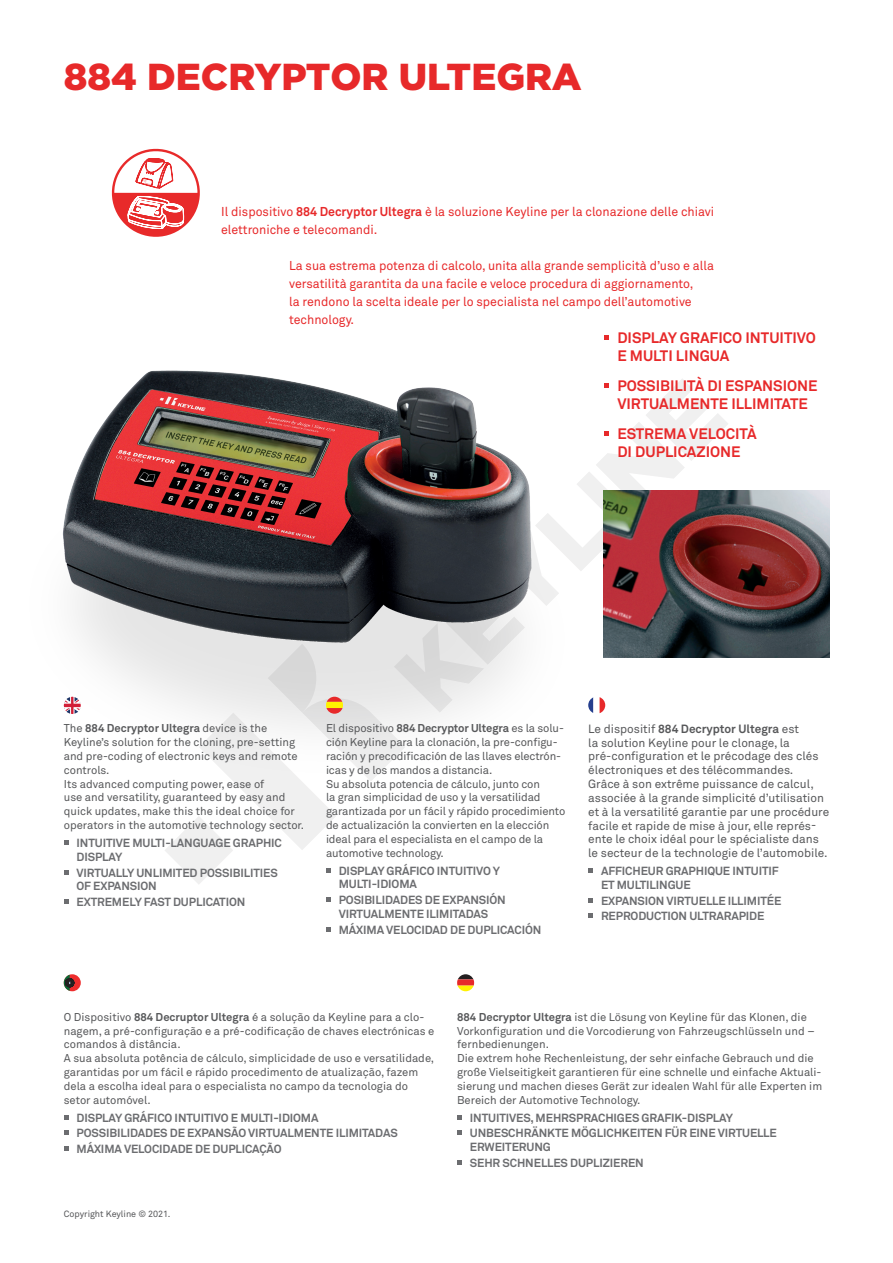
<style>
.page{position:relative;width:893px;height:1263px;background:#fff}
.page>*{position:absolute;margin:0;border:0;box-sizing:border-box;transform-origin:0 0}
.t1{font:900 37.5px "Gotham HTF";color:#e7292a}
.t2{font:700 15px/18px "Akkurat Pro";color:#e7292a}
.t3{font:12.75px/18px "Akkurat Pro";color:#e7292a}
.t4{font:11.85px/13.8px "Akkurat Pro";color:#57585a}
.t5{font:700 11.7px/15.8px "Akkurat Pro";letter-spacing:-.01em;color:#6c6d70}
.t6{font:11.25px/13.8px "Akkurat Pro";color:#57585a}
.t7{font:9px "Akkurat Pro";color:#57585a}
.s1{font-weight:700}
</style>
<div class="page">
<svg style="left:111px;top:148px;width:89px;height:89px"></svg>
<img style="left:63px;top:370px;width:207px;height:337px">
<svg style="left:604px;top:336px;width:4px;height:4px"></svg>
<img style="left:729px;top:490px;width:100px;height:167px">
<svg style="left:64px;top:1115px;width:4px;height:4px"></svg>
<svg style="left:64px;top:1130px;width:4px;height:5px"></svg>
<svg style="left:64px;top:1146px;width:4px;height:5px"></svg>
<svg style="left:457px;top:1115px;width:5px;height:4px"></svg>
<svg style="left:457px;top:1130px;width:5px;height:5px"></svg>
<svg style="left:457px;top:1160px;width:5px;height:4px"></svg>
<svg style="left:457px;top:974px;width:17px;height:17px"></svg>
<div style="left:64px;top:974px;width:17px;height:17px;background:#ee2d2d;border-radius:50%"></div>
<svg style="left:64px;top:975px;width:11px;height:16px"></svg>
<svg style="left:64px;top:840px;width:4px;height:5px"></svg>
<svg style="left:64px;top:870px;width:4px;height:4px"></svg>
<svg style="left:64px;top:899px;width:4px;height:5px"></svg>
<svg style="left:326px;top:897px;width:4px;height:5px"></svg>
<svg style="left:326px;top:927px;width:4px;height:4px"></svg>
<svg style="left:164px;top:378px;width:565px;height:506px"></svg>
<svg style="left:588px;top:898px;width:5px;height:4px"></svg>
<svg style="left:588px;top:914px;width:5px;height:4px"></svg>
<svg style="left:64px;top:697px;width:17px;height:17px"></svg>
<h1 class="t1" style="left:64px;top:55px;width:519px">884 DECRYPTOR ULTEGRA</h1>
<p class="t3" style="left:221px;top:203px;width:495px">Il dispositivo <span class="s1">884 Decryptor Ultegra</span> è la soluzione Keyline per la clonazione delle chiavi elettroniche e telecomandi.</p>
<p class="t3" style="left:289px;top:257px;width:426px">La sua estrema potenza di calcolo, unita alla grande semplicità d’uso e alla versatilità garantita da una facile e veloce procedura di aggiornamento,<br>la rendono la scelta ideale per lo specialista nel campo dell’automotive technology.</p>
<h2 class="t2" style="left:617px;top:329px;width:200px">DISPLAY GRAFICO INTUITIVO<br>E MULTI LINGUA</h2>
<h2 class="t2" style="left:617px;top:377px;width:202px">POSSIBILITÀ DI ESPANSIONE<br>VIRTUALMENTE ILLIMITATE</h2>
<h2 class="t2" style="left:617px;top:425px;width:141px">ESTREMA VELOCITÀ<br>DI DUPLICAZIONE</h2>
<p class="t6" style="left:64px;top:722px;width:242px">The <span class="s1">884 Decryptor Ultegra</span> device is the Keyline’s solution for the cloning, pre-setting and pre-coding of electronic keys and remote controls.<br>Its advanced computing power, ease of<br>use and versatility, guaranteed by easy and quick updates, make this the ideal choice for operators in the automotive technology sector.</p>
<p class="t5" style="left:77px;top:836px;width:207px;line-height:13.8px">INTUITIVE MULTI-LANGUAGE GRAPHIC<br>DISPLAY</p>
<p class="t5" style="left:77px;top:866px;width:203px;line-height:13.8px">VIRTUALLY UNLIMITED POSSIBILITIES<br>OF EXPANSION</p>
<p class="t5" style="left:77px;top:894px;width:170px">EXTREMELY FAST DUPLICATION</p>
<p class="t6" style="left:326px;top:722px;width:241px">El dispositivo <span class="s1">884 Decryptor Ultegra</span> es la solu&shy;ción Keyline para la clonación, la pre-configu&shy;ración y precodificación de las llaves electrón&shy;icas y de los mandos a distancia.<br>Su absoluta potencia de cálculo, junto con<br>la gran simplicidad de uso y la versatilidad garantizada por un fácil y rápido procedimiento de actualización la convierten en la elección ideal para el especialista en el campo de la automotive technology.</p>
<p class="t5" style="left:339px;top:864px;width:163px;line-height:13.8px">DISPLAY GRÁFICO INTUITIVO Y<br>MULTI-IDIOMA</p>
<p class="t5" style="left:339px;top:893px;width:169px;line-height:13.8px">POSIBILIDADES DE EXPANSIÓN<br>VIRTUALMENTE ILIMITADAS</p>
<p class="t5" style="left:339px;top:922px;width:204px">MÁXIMA VELOCIDAD DE DUPLICACIÓN</p>
<p class="t4" style="left:588px;top:722px;width:242px">Le dispositif <span class="s1">884 Decryptor Ultegra</span> est<br>la solution Keyline pour le clonage, la pré-configuration et le précodage des clés électroniques et des télécommandes.<br>Grâce à son extrême puissance de calcul, associée à la grande simplicité d’utilisation et à la versatilité garantie par une procédure facile et rapide de mise à jour, elle représ&shy;ente le choix idéal pour le spécialiste dans le secteur de la technologie de l’automobile.</p>
<p class="t5" style="left:601px;top:864px;width:179px;line-height:13.8px">AFFICHEUR GRAPHIQUE INTUITIF<br>ET MULTILINGUE</p>
<p class="t5" style="left:601px;top:893px;width:182px">EXPANSION VIRTUELLE ILLIMITÉE<br>REPRODUCTION ULTRARAPIDE</p>
<p class="t6" style="left:64px;top:1010px;width:372px">O Dispositivo <span class="s1">884 Decruptor Ultegra</span> é a solução da Keyline para a clo&shy;nagem, a pré-configuração e a pré-codificação de chaves electrónicas e comandos à distância.<br>A sua absoluta potência de cálculo, simplicidade de uso e versatilidade, garantidas por um fácil e rápido procedimento de atualização, fazem dela a escolha ideal para o especialista no campo da tecnologia do setor automóvel.</p>
<p class="t5" style="left:77px;top:1110px;width:323px">DISPLAY GRÁFICO INTUITIVO E MULTI-IDIOMA<br>POSSIBILIDADES DE EXPANSÃO VIRTUALMENTE ILIMITADAS<br>MÁXIMA VELOCIDADE DE DUPLICAÇÃO</p>
<p class="t7" style="left:64px;top:1208px;width:108px">Copyright Keyline © 2021.</p>
<p class="t6" style="left:457px;top:1010px;width:367px"><span class="s1">884 Decryptor Ultegra</span> ist die Lösung von Keyline für das Klonen, die Vorkonfiguration und die Vorcodierung von Fahrzeugschlüsseln und – fernbedienungen.<br>Die extrem hohe Rechenleistung, der sehr einfache Gebrauch und die große Vielseitigkeit garantieren für eine schnelle und einfache Aktuali&shy;sierung und machen dieses Gerät zur idealen Wahl für alle Experten im Bereich der Automotive Technology.</p>
<p class="t5" style="left:470px;top:1110px;width:309px">INTUITIVES, MEHRSPRACHIGES GRAFIK-DISPLAY<br>UNBESCHRÄNKTE MÖGLICHKEITEN FÜR EINE VIRTUELLE</p>
<p class="t5" style="left:470px;top:1139px;width:175px">ERWEITERUNG<br>SEHR SCHNELLES DUPLIZIEREN</p>
</div>
